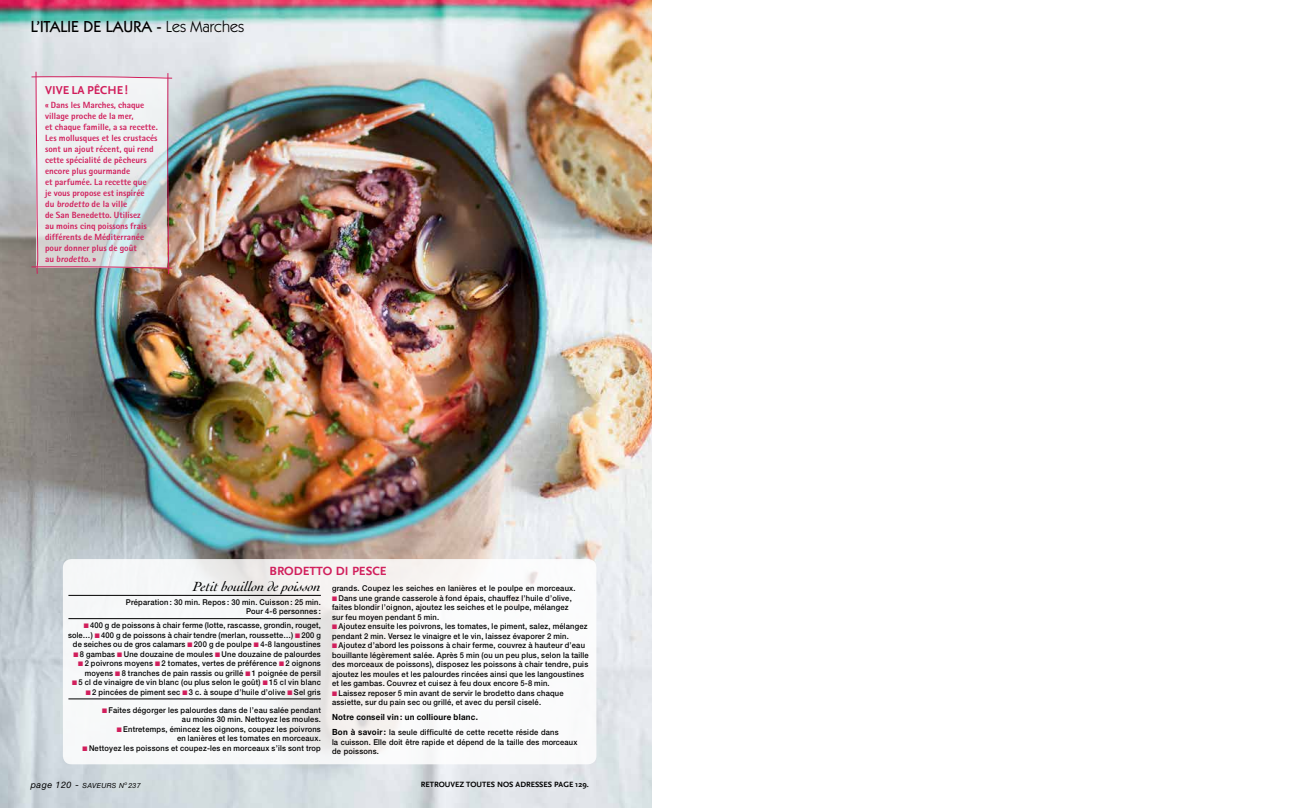
<style>
.page{position:relative;width:1304px;height:808px;background:#fff}
.page>*{position:absolute;margin:0;border:0;box-sizing:border-box;transform-origin:0 0}
.t1{font:500 16px "Itc Kabel LT";color:#000}
.t2{font:italic 14px "Cochin LT Std";letter-spacing:-.02em;color:#000;scale:1.1 1}
.t3{font:700 12.5px "Scala Sans";color:#d11f5c}
.t4{font:700 12px "Scala Sans";color:#d11f5c}
.t5{font:800 9px/11px "Rotis Sans Serif Std";color:#d11f5c}
.t6{font:700 8.5px "Helvetica Neue LT Std";letter-spacing:.03em;color:#000;scale:.94 1}
.t7{font:500 8px/9.5px "Helvetica Neue LT Std";letter-spacing:.03em;color:#000;scale:.94 1}
.t8{font:700 8px "Scala Sans";color:#000}
.t9{font:italic 7px "Helvetica Neue LT Std";letter-spacing:.05em;color:#000}
.s1{font-weight:400}
.s2{color:#d11f5c}
.s3{font-weight:700;font-size:8.5px}
.s4{font-size:9px}
</style>
<div class="page">
<img style="left:0;top:0;width:652px;height:808px">
<svg style="left:30px;top:71px;width:143px;height:204px"></svg>
<svg style="left:63px;top:559px;width:533px;height:205px"></svg>
<hr style="left:68px;top:595px;width:253px;height:1px;background:#000">
<hr style="left:68px;top:618px;width:253px;height:1px;background:#000">
<hr style="left:68px;top:699px;width:253px;height:1px;background:#000">
<h1 class="t1" style="left:31px;top:17px;width:215px">L’ITALIE DE LAURA - <span class="s1">Les Marches</span></h1>
<h3 class="t4" style="left:45px;top:83px;width:84px">VIVE LA PÊCHE!</h3>
<p class="t5" style="left:45px;top:99px;width:114px">« Dans les Marches, chaque village proche de la mer,<br>et chaque famille, a sa recette.<br>Les mollusques et les crustacés sont un ajout récent, qui rend cette spécialité de pêcheurs encore plus gourmande<br>et parfumée. La recette que<br>je vous propose est inspirée<br>du brodetto de la ville<br>de San Benedetto. Utilisez<br>au moins cinq poissons frais différents de Méditerranée pour donner plus de goût<br>au brodetto. »</p>
<h3 class="t3" style="left:270px;top:564px;width:119px">BRODETTO DI PESCE</h3>
<p class="t7" style="left:332px;top:583px;width:261px">grands. Coupez les seiches en lanières et le poulpe en morceaux.</p>
<p class="t7" style="left:332px;top:593px;width:257px"><span class="s2">■</span> Dans une grande casserole à fond épais, chauffez l’huile d’olive, faites blondir l’oignon, ajoutez les seiches et le poulpe, mélangez sur feu moyen pendant 5 min.</p>
<p class="t7" style="left:332px;top:621px;width:274px"><span class="s2">■</span> Ajoutez ensuite les poivrons, les tomates, le piment, salez, mélangez pendant 2 min. Versez le vinaigre et le vin, laissez évaporer 2 min.</p>
<p class="t7" style="left:332px;top:640px;width:275px"><span class="s2">■</span> Ajoutez d’abord les poissons à chair ferme, couvrez à hauteur d’eau bouillante légèrement salée. Après 5 min (ou un peu plus, selon la taille des morceaux de poissons), disposez les poissons à chair tendre, puis ajoutez les moules et les palourdes rincées ainsi que les langoustines et les gambas. Couvrez et cuisez à feu doux encore 5-8 min.</p>
<p class="t7" style="left:332px;top:688px;width:248px"><span class="s2">■</span> Laissez reposer 5 min avant de servir le brodetto dans chaque assiette, sur du pain sec ou grillé, et avec du persil ciselé.</p>
<p class="t6" style="left:332px;top:712px;width:157px">Notre conseil vin : un collioure blanc.</p>
<p class="t7" style="left:332px;top:728px;width:263px"><span class="s3">Bon à savoir :</span> la seule difficulté de cette recette réside dans<br>la cuisson. Elle doit être rapide et dépend de la taille des morceaux de poissons.</p>
<h2 class="t2" style="left:193px;top:579px;width:118px">Petit bouillon de poisson</h2>
<p class="t7" style="left:126px;top:597px;width:209px;text-align:right">Préparation : 30 min. Repos : 30 min. Cuisson : 25 min.<br>Pour 4-6 personnes :</p>
<p class="t7" style="left:68px;top:620px;width:270px;text-align:right"><span class="s2">■</span> 400 g de poissons à chair ferme (lotte, rascasse, grondin, rouget, sole…) <span class="s2">■</span> 400 g de poissons à chair tendre (merlan, roussette…) <span class="s2">■</span> 200 g de seiches ou de gros calamars <span class="s2">■</span> 200 g de poulpe <span class="s2">■</span> 4-8 langoustines</p>
<p class="t7" style="left:73px;top:649px;width:265px"><span class="s2">■</span> 8 gambas <span class="s2">■</span> Une douzaine de moules <span class="s2">■</span> Une douzaine de palourdes</p>
<p class="t7" style="left:78px;top:658px;width:260px;text-align:right"><span class="s2">■</span> 2 poivrons moyens <span class="s2">■</span> 2 tomates, vertes de préférence <span class="s2">■</span> 2 oignons moyens <span class="s2">■</span> 8 tranches de pain rassis ou grillé <span class="s2">■</span> 1 poignée de persil</p>
<p class="t7" style="left:72px;top:677px;width:266px"><span class="s2">■</span> 5 cl de vinaigre de vin blanc (ou plus selon le goût) <span class="s2">■</span> 15 cl vin blanc</p>
<p class="t7" style="left:86px;top:687px;width:252px"><span class="s2">■</span> 2 pincées de piment sec <span class="s2">■</span> 3 c. à soupe d’huile d’olive <span class="s2">■</span> Sel gris</p>
<p class="t7" style="left:102px;top:705px;width:234px;text-align:right"><span class="s2">■</span> Faites dégorger les palourdes dans de l’eau salée pendant au moins 30 min. Nettoyez les moules.</p>
<p class="t7" style="left:117px;top:724px;width:219px;text-align:right"><span class="s2">■</span> Entretemps, émincez les oignons, coupez les poivrons en lanières et les tomates en morceaux.</p>
<p class="t7" style="left:83px;top:743px;width:255px"><span class="s2">■</span> Nettoyez les poissons et coupez-les en morceaux s’ils sont trop</p>
<p class="t9" style="left:31px;top:781px;width:111px"><span class="s4">page 120 -</span> SAVEURS N<sup>o</sup> 237</p>
<p class="t8" style="left:421px;top:780px;width:169px">RETROUVEZ TOUTES NOS ADRESSES PAGE 129.</p>
</div>
